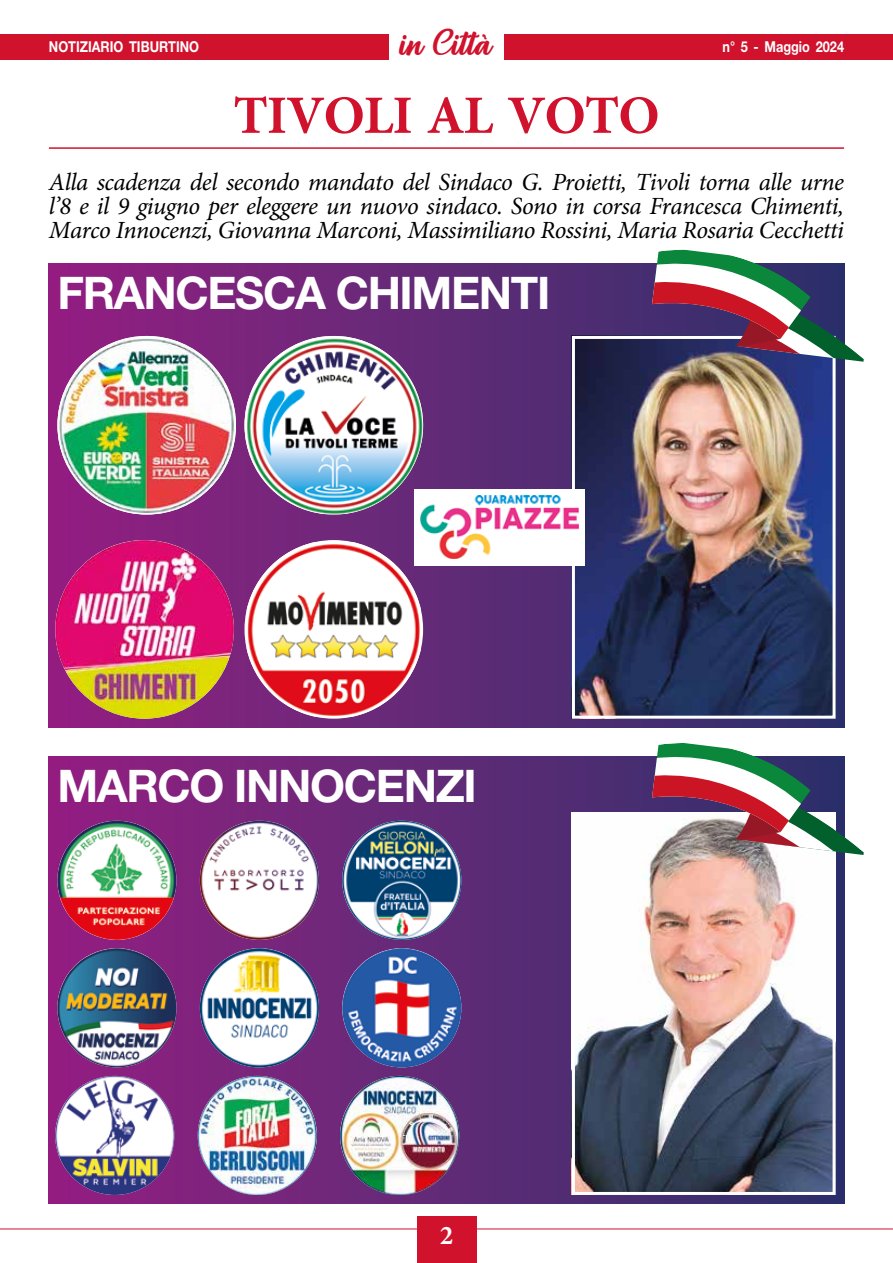
<style>
.page{position:relative;width:893px;height:1263px;background:#fff}
.page>*{position:absolute;margin:0;border:0;box-sizing:border-box;transform-origin:0 0}
.t1{font:700 54px "Minion Pro";letter-spacing:-.02em;color:#d0122d}
.t2{font:700 45px "Helvetica Neue LT Std";letter-spacing:-.03em;color:#fff}
.t3{font:36px "Richardine";letter-spacing:.01em;color:#d0122d}
.t4{font:700 27px "Minion Pro";color:#fff}
.t5{font:italic 24.75px/24px "Minion Pro";letter-spacing:-.02em;color:#000;text-align:justify}
.t6{font:700 15px "Helvetica Neue LT Std";color:#fff;scale:.85 1}
</style>
<div class="page">
<hr style="left:0;top:1228px;width:893px;height:1px;background:#d0122d">
<div style="left:0;top:34px;width:893px;height:26px;background:#d0122d"></div>
<div style="left:417px;top:1216px;width:59px;height:47px;background:#d0122d"></div>
<div style="left:389px;top:0;width:115px;height:68px;background:#fff"></div>
<hr style="left:49px;top:147px;width:795px;height:2px;background:#d0122d">
<div style="left:49px;top:264px;width:795px;height:463px;background:linear-gradient(to right,#952183,#2b316a)"></div>
<img style="left:576px;top:340px;width:256px;height:375px">
<div style="left:572px;top:336px;width:264px;height:383px;border:3px solid #fff"></div>
<svg style="left:652px;top:250px;width:212px;height:112px"></svg>
<img style="left:57px;top:336px;width:179px;height:178px;border-radius:89px">
<img style="left:55px;top:540px;width:179px;height:179px;border-radius:89px">
<img style="left:244px;top:336px;width:179px;height:178px">
<img style="left:247px;top:542px;width:174px;height:175px">
<div style="left:415px;top:489px;width:170px;height:77px;background:#fff"></div>
<img style="left:421px;top:496px;width:157px;height:63px">
<div style="left:49px;top:757px;width:795px;height:446px;background:linear-gradient(to right,#952183,#2c326b)"></div>
<img style="left:576px;top:816px;width:256px;height:375px">
<div style="left:572px;top:812px;width:264px;height:383px;border:3px solid #fff"></div>
<svg style="left:652px;top:743px;width:212px;height:112px"></svg>
<img style="left:57px;top:821px;width:119px;height:119px;border-radius:60px">
<img style="left:55px;top:1076px;width:119px;height:119px;border-radius:60px">
<img style="left:57px;top:948px;width:119px;height:119px;border-radius:60px">
<img style="left:200px;top:821px;width:119px;height:119px;border-radius:60px">
<img style="left:198px;top:1076px;width:119px;height:119px;border-radius:60px">
<img style="left:200px;top:948px;width:119px;height:119px;border-radius:60px">
<img style="left:342px;top:821px;width:119px;height:119px;border-radius:60px">
<img style="left:340px;top:1076px;width:119px;height:119px;border-radius:60px">
<img style="left:342px;top:948px;width:119px;height:119px;border-radius:60px">
<h3 class="t3" style="left:401px;top:22px;width:93px">in Città</h3>
<h1 class="t1" style="left:233px;top:83px;width:428px">TIVOLI AL VOTO</h1>
<p class="t5" style="left:49px;top:171px;width:797px">Alla scadenza del secondo mandato del Sindaco G. Proietti, Tivoli torna alle urne l’8 e il 9 giugno per eleggere un nuovo sindaco. Sono in corsa Francesca Chimenti, Marco Innocenzi, Giovanna Marconi, Massimiliano Rossini, Maria Rosaria Cecchetti</p>
<h2 class="t2" style="left:57px;top:265px;width:494px">FRANCESCA CHIMENTI</h2>
<p class="t6" style="left:49px;top:38px;width:178px">NOTIZIARIO TIBURTINO</p>
<p class="t6" style="left:722px;top:38px;width:144px">n° 5 - Maggio 2024</p>
<h2 class="t2" style="left:57px;top:758px;width:421px">MARCO INNOCENZI</h2>
<p class="t4" style="left:440px;top:1219px;width:15px">2</p>
</div>
